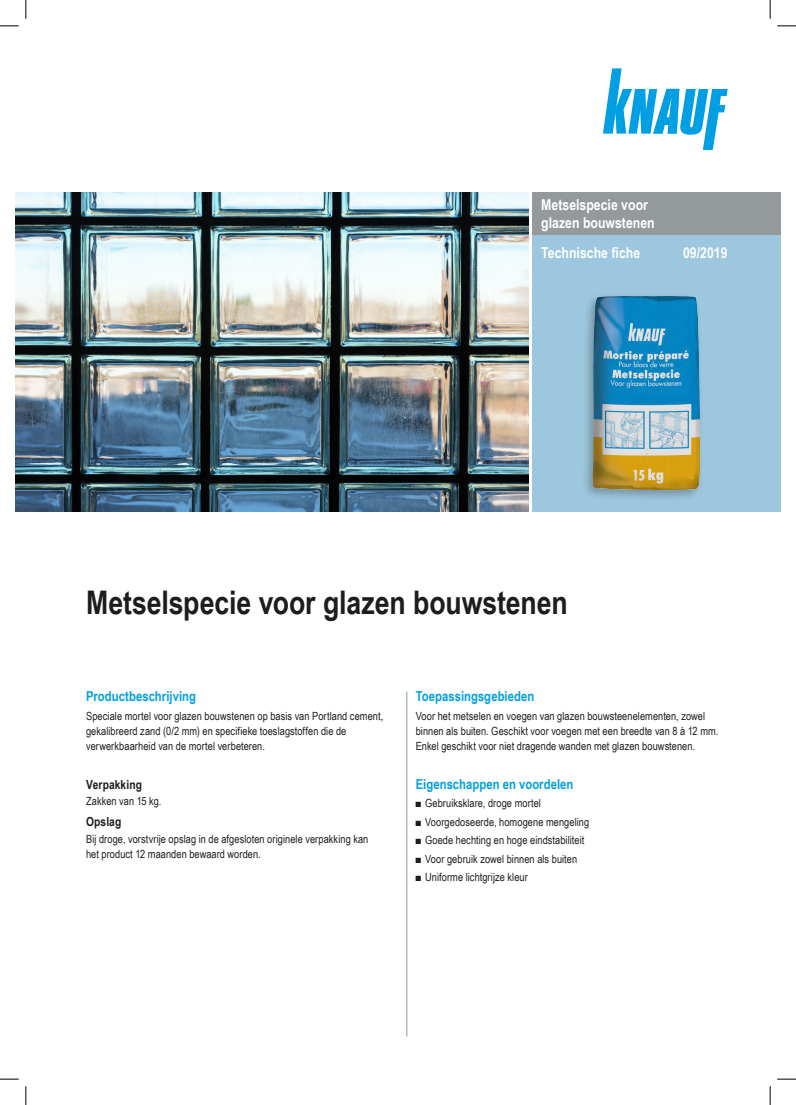
<style>
.page{position:relative;width:796px;height:1105px;background:#fff}
.page>*{position:absolute;margin:0;border:0;box-sizing:border-box;transform-origin:0 0}
.t1{font:700 32.5px "Arial Narrow";letter-spacing:-.005em;color:#1d1d1b}
.t2{font:700 15px/18px "Arial Narrow";color:#fff}
.t3{font:700 13.75px "Arial Narrow";letter-spacing:.005em;color:#009fe3}
.t4{font:700 12.5px "Arial Narrow";letter-spacing:.01em;color:#1d1d1b}
.t5{font:11.25px/15px "Arial Narrow";letter-spacing:.005em;color:#1d1d1b}
</style>
<div class="page">
<svg style="left:603px;top:68px;width:124px;height:82px"></svg>
<div style="left:533px;top:192px;width:248px;height:319px;background:#9dc7de"></div>
<div style="left:533px;top:192px;width:248px;height:43px;background:#94999c"></div>
<img style="left:15px;top:192px;width:513px;height:319px">
<hr style="left:406px;top:691px;width:1px;height:345px;background:#94999c">
<div style="left:581px;top:292px;width:123px;height:209px;background:#1d1d1b;opacity:.3"></div>
<img style="left:592px;top:296px;width:105px;height:194px">
<svg style="left:0;top:25px;width:19px;height:2px"></svg>
<svg style="left:777px;top:25px;width:19px;height:2px"></svg>
<svg style="left:0;top:1078px;width:19px;height:1px"></svg>
<svg style="left:777px;top:1078px;width:19px;height:1px"></svg>
<svg style="left:25px;top:0;width:2px;height:19px"></svg>
<svg style="left:25px;top:1086px;width:2px;height:18px"></svg>
<svg style="left:769px;top:0;width:2px;height:19px"></svg>
<svg style="left:769px;top:1086px;width:2px;height:18px"></svg>
<h2 class="t2" style="left:541px;top:195px;width:115px">Metselspecie voor glazen bouwstenen</h2>
<h2 class="t2" style="left:541px;top:243px;width:100px">Technische fiche</h2>
<h2 class="t2" style="left:683px;top:243px;width:46px">09/2019</h2>
<h1 class="t1" style="left:86px;top:577px;width:483px">Metselspecie voor glazen bouwstenen</h1>
<p class="t3" style="left:86px;top:686px;width:111px">Productbeschrijving</p>
<p class="t5" style="left:86px;top:707px;width:299px">Speciale mortel voor glazen bouwstenen op basis van Portland cement, gekalibreerd zand (0/2 mm) en specifieke toeslagstoffen die de verwerkbaarheid van de mortel verbeteren.</p>
<p class="t4" style="left:86px;top:775px;width:57px">Verpakking</p>
<p class="t5" style="left:86px;top:792px;width:77px">Zakken van 15 kg.</p>
<p class="t4" style="left:86px;top:811px;width:37px">Opslag</p>
<p class="t5" style="left:86px;top:830px;width:284px">Bij droge, vorstvrije opslag in de afgesloten originele verpakking kan het product 12 maanden bewaard worden.</p>
<p class="t3" style="left:416px;top:686px;width:120px">Toepassingsgebieden</p>
<p class="t5" style="left:416px;top:707px;width:304px">Voor het metselen en voegen van glazen bouwsteenelementen, zowel binnen als buiten. Geschikt voor voegen met een breedte van 8 à 12 mm.<br>Enkel geschikt voor niet dragende wanden met glazen bouwstenen.</p>
<p class="t3" style="left:416px;top:773px;width:159px">Eigenschappen en voordelen</p>
<p class="t5" style="left:416px;top:795px;width:127px">■ Gebruiksklare, droge mortel</p>
<p class="t5" style="left:416px;top:813px;width:175px">■ Voorgedoseerde, homogene mengeling</p>
<p class="t5" style="left:416px;top:832px;width:170px">■ Goede hechting en hoge eindstabiliteit</p>
<p class="t5" style="left:416px;top:850px;width:163px">■ Voor gebruik zowel binnen als buiten</p>
<p class="t5" style="left:416px;top:869px;width:114px">■ Uniforme lichtgrijze kleur</p>
</div>
